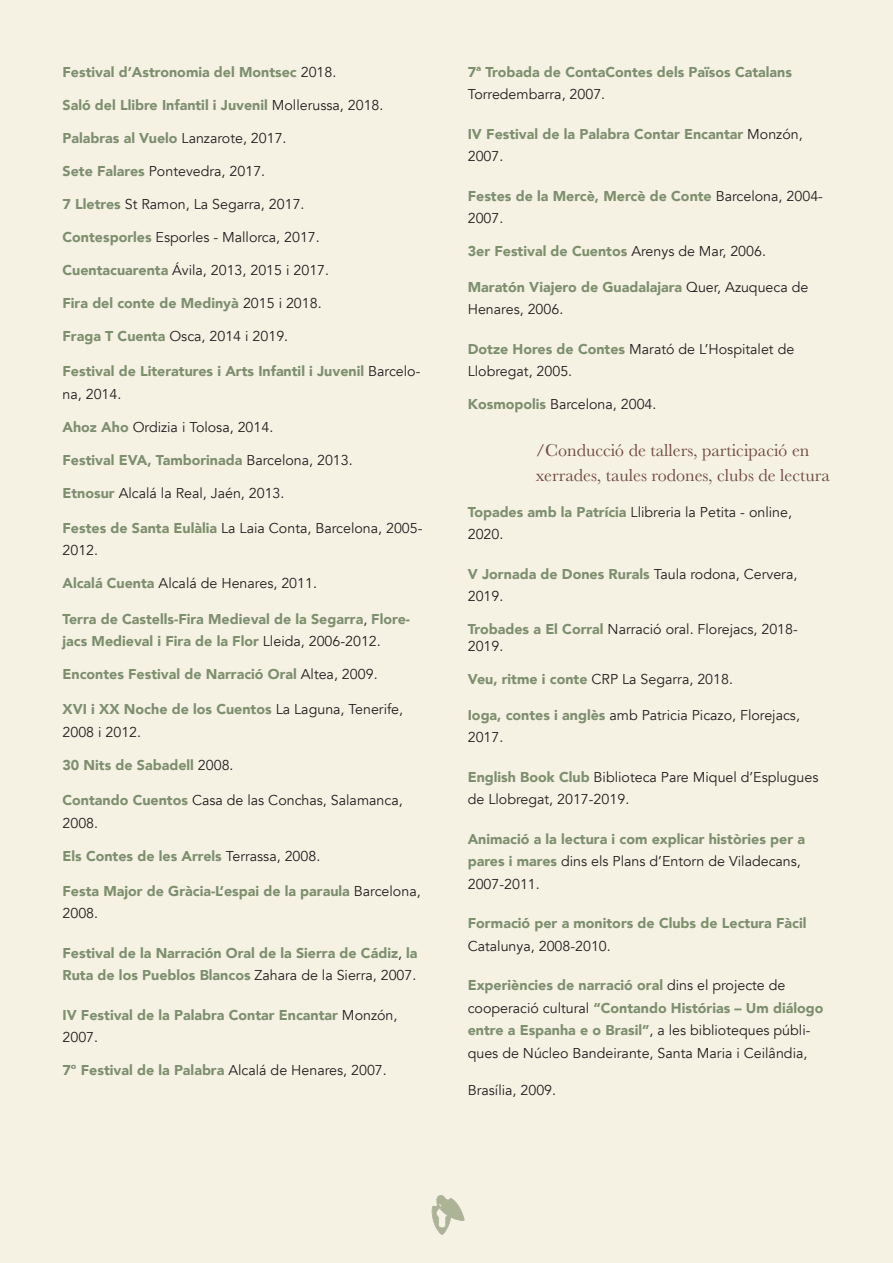
<style>
.page{position:relative;width:893px;height:1263px;background:#f5f2e4}
.page>*{position:absolute;margin:0;border:0;box-sizing:border-box;transform-origin:0 0}
.t1{font:18px/25.5px "Baskerville";color:#714a43}
.t2{font:14.25px/22.5px "Avenir";color:#231f20}
.t3{font:900 14.25px/22.5px "Avenir";color:#7e8f6e}
.s1{font-weight:400;color:#231f20}
.s2{font-weight:900;color:#7e8f6e}
</style>
<div class="page">
<img style="left:431px;top:1195px;width:34px;height:40px">
<p class="t3" style="left:63px;top:60px;width:275px">Festival d’Astronomia del Montsec <span class="s1">2018.</span></p>
<p class="t3" style="left:63px;top:93px;width:322px">Saló del Llibre Infantil i Juvenil <span class="s1">Mollerussa, 2018.</span></p>
<p class="t3" style="left:63px;top:126px;width:226px">Palabras al Vuelo <span class="s1">Lanzarote, 2017.</span></p>
<p class="t2" style="left:63px;top:160px;width:204px"><span class="s2">Sete Falares</span> Pontevedra, 2017.</p>
<p class="t2" style="left:63px;top:193px;width:244px"><span class="s2">7 Lletres</span> St Ramon, La Segarra, 2017.</p>
<p class="t2" style="left:63px;top:226px;width:259px"><span class="s2">Contesporles</span> Esporles - Mallorca, 2017.</p>
<p class="t2" style="left:63px;top:259px;width:268px"><span class="s2">Cuentacuarenta</span> Ávila, 2013, 2015 i 2017.</p>
<p class="t3" style="left:63px;top:291px;width:261px">Fira del conte de Medinyà <span class="s1">2015 i 2018.</span></p>
<p class="t2" style="left:63px;top:325px;width:227px"><span class="s2">Fraga T Cuenta</span> Osca, 2014 i 2019.</p>
<p class="t3" style="left:63px;top:359px;width:359px">Festival de Literatures i Arts Infantil i Juvenil <span class="s1">Barcelo&shy;na, 2014.</span></p>
<p class="t2" style="left:63px;top:416px;width:212px"><span class="s2">Ahoz Aho</span> Ordizia i Tolosa, 2014.</p>
<p class="t3" style="left:63px;top:448px;width:292px">Festival EVA, Tamborinada <span class="s1">Barcelona, 2013.</span></p>
<p class="t2" style="left:63px;top:482px;width:224px"><span class="s2">Etnosur</span> Alcalá la Real, Jaén, 2013.</p>
<p class="t2" style="left:63px;top:517px;width:362px"><span class="s2">Festes de Santa Eulàlia</span> La Laia Conta, Barcelona, 2005-<br>2012.</p>
<p class="t2" style="left:63px;top:572px;width:256px"><span class="s2">Alcalá Cuenta</span> Alcalá de Henares, 2011.</p>
<p class="t3" style="left:63px;top:607px;width:349px">Terra de Castells-Fira Medieval de la Segarra<span class="s1">,</span> Flore&shy;jacs Medieval i Fira de la Flor <span class="s1">Lleida, 2006-2012.</span></p>
<p class="t3" style="left:63px;top:662px;width:317px">Encontes Festival de Narració Oral <span class="s1">Altea, 2009.</span></p>
<p class="t2" style="left:63px;top:698px;width:342px"><span class="s2">XVI i XX Noche de los Cuentos</span> La Laguna, Tenerife,<br>2008 i 2012.</p>
<p class="t3" style="left:63px;top:753px;width:173px">30 Nits de Sabadell <span class="s1">2008.</span></p>
<p class="t2" style="left:63px;top:789px;width:342px"><span class="s2">Contando Cuentos</span> Casa de las Conchas, Salamanca,<br>2008.</p>
<p class="t3" style="left:63px;top:844px;width:259px">Els Contes de les Arrels <span class="s1">Terrassa, 2008.</span></p>
<p class="t3" style="left:63px;top:879px;width:360px">Festa Major de Gràcia-L’espai de la paraula <span class="s1">Barcelona,<br>2008.</span></p>
<p class="t3" style="left:63px;top:941px;width:356px">Festival de la Narración Oral de la Sierra de Cádiz<span class="s1">,</span> la<br>Ruta de los Pueblos Blancos <span class="s1">Zahara de la Sierra, 2007.</span></p>
<p class="t3" style="left:63px;top:1003px;width:336px">IV Festival de la Palabra Contar Encantar <span class="s1">Monzón,<br>2007.</span></p>
<p class="t3" style="left:63px;top:1059px;width:326px">7º Festival de la Palabra <span class="s1">Alcalá de Henares, 2007.</span></p>
<p class="t3" style="left:468px;top:60px;width:326px">7ª Trobada de ContaContes dels Països Catalans</p>
<p class="t2" style="left:468px;top:83px;width:139px">Torredembarra, 2007.</p>
<p class="t3" style="left:468px;top:122px;width:336px">IV Festival de la Palabra Contar Encantar <span class="s1">Monzón,<br>2007.</span></p>
<p class="t3" style="left:468px;top:184px;width:357px">Festes de la Mercè, Mercè de Conte <span class="s1">Barcelona, 2004-<br>2007.</span></p>
<p class="t3" style="left:468px;top:240px;width:300px">3er Festival de Cuentos <span class="s1">Arenys de Mar, 2006.</span></p>
<p class="t2" style="left:468px;top:276px;width:342px"><span class="s2">Maratón Viajero de Guadalajara</span> Quer, Azuqueca de<br>Henares, 2006.</p>
<p class="t2" style="left:468px;top:338px;width:328px"><span class="s2">Dotze Hores de Contes</span> Marató de L’Hospitalet de<br>Llobregat, 2005.</p>
<p class="t2" style="left:468px;top:393px;width:190px"><span class="s2">Kosmopolis</span> Barcelona, 2004.</p>
<p class="t1" style="left:536px;top:437px;width:295px">/Conducció de tallers, participació en xerrades, taules rodones, clubs de lectura</p>
<p class="t2" style="left:468px;top:501px;width:326px"><span class="s2">Topades amb la Patrícia</span> Llibreria la Petita - online,<br>2020.</p>
<p class="t2" style="left:468px;top:563px;width:331px"><span class="s2">V Jornada de Dones Rurals</span> Taula rodona, Cervera,<br>2019.</p>
<p class="t2" style="left:468px;top:621px;width:332px;line-height:17.1px"><span class="s2">Trobades a El Corral</span> Narració oral. Florejacs, 2018-<br>2019.</p>
<p class="t2" style="left:468px;top:668px;width:267px"><span class="s2">Veu, ritme i conte</span> CRP La Segarra, 2018.</p>
<p class="t2" style="left:468px;top:704px;width:334px"><span class="s2">Ioga, contes i anglès</span> amb Patricia Picazo, Florejacs,<br>2017.</p>
<p class="t2" style="left:468px;top:766px;width:352px"><span class="s2">English Book Club</span> Biblioteca Pare Miquel d’Esplugues de Llobregat, 2017-2019.</p>
<p class="t3" style="left:468px;top:827px;width:339px">Animació a la lectura i com explicar històries per a pares i mares <span class="s1">dins els Plans d’Entorn de Viladecans,<br>2007-2011.</span></p>
<p class="t3" style="left:468px;top:911px;width:340px">Formació per a monitors de Clubs de Lectura Fàcil</p>
<p class="t2" style="left:468px;top:935px;width:145px">Catalunya, 2008-2010.</p>
<p class="t2" style="left:468px;top:974px;width:357px"><span class="s2">Experiències de narració oral</span> dins el projecte de cooperació cultural <span class="s2">“Contando Histórias – Um diálogo entre a Espanha e o Brasil”</span>, a les biblioteques públi&shy;ques de Núcleo Bandeirante, Santa Maria i Ceilândia,</p>
<p class="t2" style="left:468px;top:1079px;width:90px">Brasília, 2009.</p>
</div>
